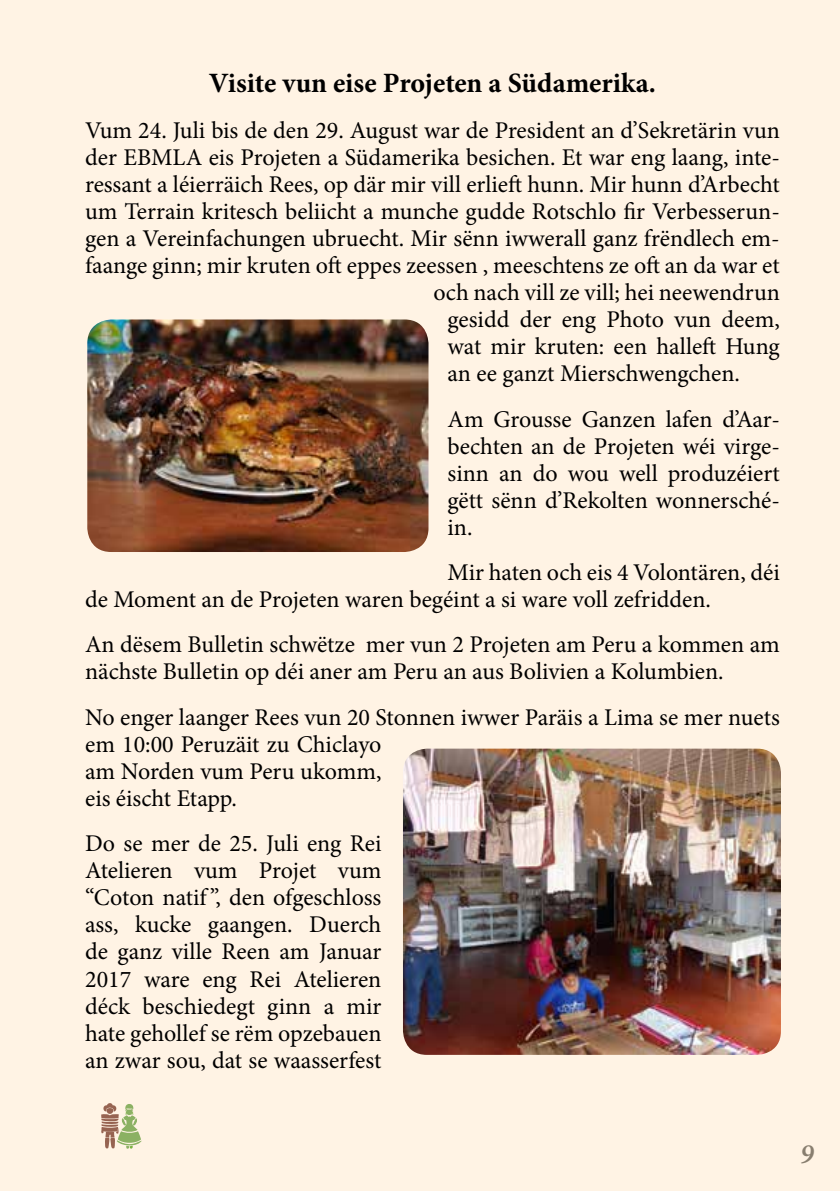
<style>
.page{position:relative;width:840px;height:1191px;background:#fff}
.page>*{position:absolute;margin:0;border:0;box-sizing:border-box;transform-origin:0 0}
.t1{font:700 28px "Minion Pro";color:#000}
.t2{font:italic 600 28px "Minion Pro";color:#887e6f}
.t3{font:24px/27px "Minion Pro";color:#000}
</style>
<div class="page">
<div style="left:0;top:0;width:839px;height:1191px;background:#fff3e4"></div>
<svg style="left:101px;top:1103px;width:41px;height:46px"></svg>
<img style="left:87px;top:319px;width:341px;height:233px">
<img style="left:403px;top:748px;width:377px;height:306px">
<p class="t1" style="left:209px;top:64px;width:448px">Visite vun eise Projeten a Südamerika.</p>
<p class="t3" style="left:85px;top:116px;width:696px">Vum 24. Juli bis de den 29. August war de President an d’Sekretärin vun</p>
<p class="t3" style="left:85px;top:144px;width:696px">der EBMLA eis Projeten a Südamerika besichen. Et war eng laang, inte-</p>
<p class="t3" style="left:85px;top:171px;width:695px">ressant a léierräich Rees, op där mir vill erlieft hunn. Mir hunn d’Arbecht</p>
<p class="t3" style="left:85px;top:198px;width:695px">um Terrain kritesch beliicht a munche gudde Rotschlo fir Verbesserun-</p>
<p class="t3" style="left:85px;top:225px;width:695px">gen a Vereinfachungen ubruecht. Mir sënn iwwerall ganz frëndlech em-</p>
<p class="t3" style="left:85px;top:252px;width:695px">faange ginn; mir kruten oft eppes zeessen , meeschtens ze oft an da war et</p>
<p class="t3" style="left:433px;top:279px;width:348px">och nach vill ze vill; hei neewendrun</p>
<p class="t3" style="left:447px;top:306px;width:334px">gesidd der eng Photo vun deem,</p>
<p class="t3" style="left:447px;top:333px;width:333px">wat mir kruten: een halleft Hung</p>
<p class="t3" style="left:447px;top:360px;width:294px">an ee ganzt Mierschwengchen.</p>
<p class="t3" style="left:447px;top:405px;width:334px;text-align:justify">Am Grousse Ganzen lafen d’Aar&shy;bechten an de Projeten wéi virge&shy;sinn an do wou well produzéiert gëtt sënn d’Rekolten wonnersché&shy;in.</p>
<p class="t3" style="left:85px;top:559px;width:696px;text-indent:362px">Mir haten och eis 4 Volontären, déi de Moment an de Projeten waren begéint a si ware voll zefridden.</p>
<p class="t3" style="left:85px;top:631px;width:695px">An dësem Bulletin schwëtze mer vun 2 Projeten am Peru a kommen am nächste Bulletin op déi aner am Peru an aus Bolivien a Kolumbien.</p>
<p class="t3" style="left:85px;top:703px;width:696px">No enger laanger Rees vun 20 Stonnen iwwer Paräis a Lima se mer nuets em 10:00 Peruzäit zu Chiclayo<br>am Norden vum Peru ukomm,<br>eis éischt Etapp.</p>
<p class="t3" style="left:85px;top:830px;width:298px;text-align:justify">Do se mer de 25. Juli eng Rei Atelieren vum Projet vum “Coton natif ”, den ofgeschloss ass, kucke gaangen. Duerch de ganz ville Reen am Januar 2017 ware eng Rei Atelieren déck beschiedegt ginn a mir hate gehollef se rëm opzebauen an zwar sou, dat se waasserfest</p>
<p class="t2" style="left:799px;top:1134px;width:15px">9</p>
</div>
